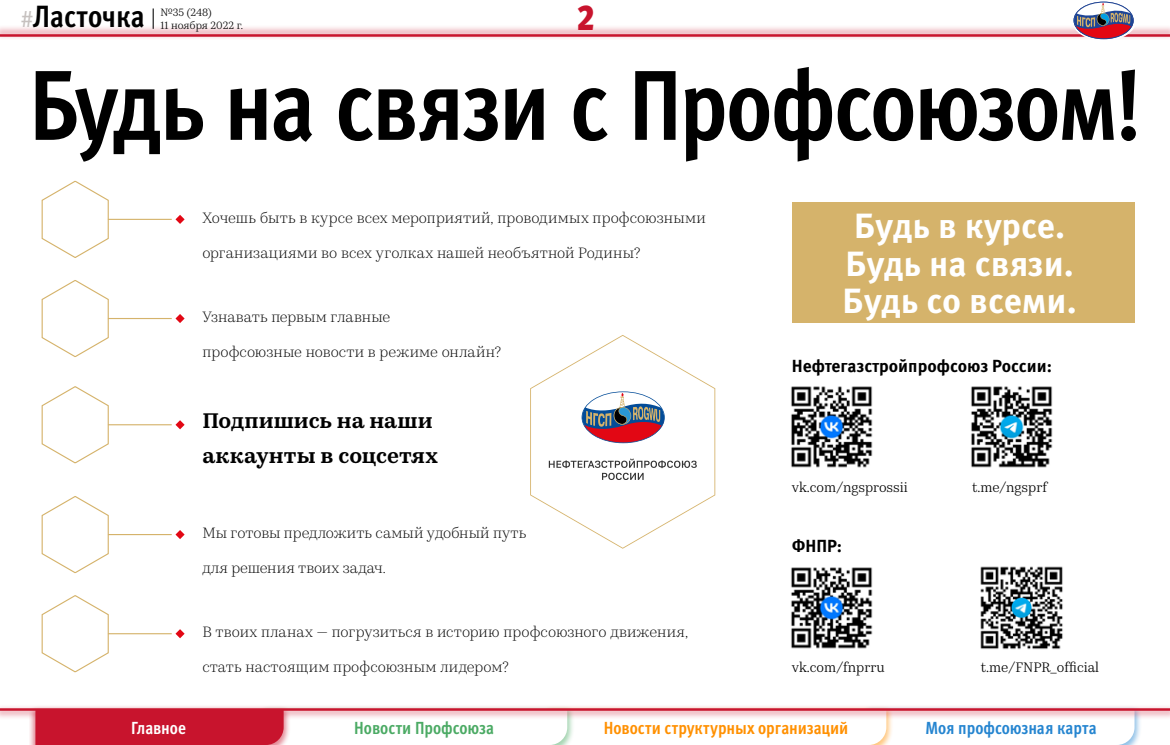
<style>
.page{position:relative;width:1170px;height:745px;background:#fff}
.page>*{position:absolute;margin:0;border:0;box-sizing:border-box;transform-origin:0 0}
.t1{font:700 condensed 99.25px "Meta Pro";letter-spacing:-.025em;color:#000}
.t2{font:900 condensed 36.25px "Meta Pro";color:#c8142d}
.t3{font:700 35px/37.5px "Meta Pro";color:#fff;text-align:center}
.t4{font:700 condensed 30.75px "Meta Pro";color:#000}
.t5{font:600 21.25px/35.4px "Kazimir Text";letter-spacing:.005em;color:#000}
.t6{font:700 17.5px "Meta Pro";color:#000}
.t7{font:700 condensed 17.5px "Meta Pro";color:#ff9000}
.t8{font:700 condensed 17.5px "Meta Pro";letter-spacing:-.005em;color:#2585d0}
.t9{font:700 condensed 17.5px "Meta Pro";color:#4baa64}
.t10{font:700 condensed 17.5px "Meta Pro";letter-spacing:-.005em;color:#fff}
.t11{font:300 15px "Kazimir Text";letter-spacing:.005em;color:#000}
.t12{font:13.75px "Kazimir Text";color:#000}
.t13{font:10.62px/12.5px "Kazimir Text";color:#000}
.s1{font-weight:400;font-stretch:normal;font-size:22.5px;color:#c6c1bf}
</style>
<div class="page">
<svg style="left:41px;top:180px;width:68px;height:78px"></svg>
<hr style="left:108px;top:219px;width:64px;height:1px;background:#d5b36b">
<svg style="left:175px;top:215px;width:10px;height:9px"></svg>
<svg style="left:41px;top:280px;width:68px;height:77px"></svg>
<hr style="left:108px;top:318px;width:64px;height:1px;background:#d5b36b">
<svg style="left:175px;top:314px;width:10px;height:9px"></svg>
<svg style="left:41px;top:386px;width:68px;height:78px"></svg>
<hr style="left:108px;top:424px;width:64px;height:1px;background:#d5b36b">
<svg style="left:175px;top:420px;width:10px;height:9px"></svg>
<svg style="left:41px;top:496px;width:68px;height:77px"></svg>
<hr style="left:108px;top:533px;width:64px;height:1px;background:#d5b36b">
<svg style="left:175px;top:530px;width:10px;height:8px"></svg>
<svg style="left:41px;top:595px;width:68px;height:78px"></svg>
<hr style="left:108px;top:632px;width:64px;height:2px;background:#d5b36b">
<svg style="left:175px;top:629px;width:10px;height:9px"></svg>
<img style="left:791px;top:386px;width:82px;height:82px">
<img style="left:971px;top:386px;width:82px;height:82px">
<img style="left:980px;top:566px;width:83px;height:84px">
<img style="left:791px;top:567px;width:82px;height:82px">
<svg style="left:530px;top:335px;width:185px;height:213px"></svg>
<div style="left:791px;top:202px;width:343px;height:120px;background:#d5b36b"></div>
<svg style="left:35px;top:719px;width:1099px;height:25px"></svg>
<div style="left:0;top:24px;width:1169px;height:16px;background:#c8142d;opacity:.3"></div>
<hr style="left:0;top:34px;width:1169px;height:3px;background:#c8142d">
<div style="left:0;top:703px;width:1169px;height:16px;background:#c8142d;opacity:.3"></div>
<hr style="left:0;top:707px;width:1169px;height:3px;background:#c8142d">
<svg style="left:153px;top:8px;width:1px;height:21px"></svg>
<svg style="left:1072px;top:2px;width:63px;height:38px"></svg>
<div style="left:1072px;top:0;width:63px;height:41px;border:1px solid #fff;border-radius:50%"></div>
<h3 class="t4" style="left:21px;top:-7px;width:125px"><span class="s1">#</span>Ласточка</h3>
<p class="t13" style="left:160px;top:6px;width:84px">№35 (248)<br>11 ноября 2022 г.</p>
<h2 class="t2" style="left:576px;top:-12px;width:19px">2</h2>
<h1 class="t1" style="left:29px;top:29px;width:1114px">Будь на связи с Профсоюзом!</h1>
<p class="t11" style="left:202px;top:206px;width:505px">Хочешь быть в курсе всех мероприятий, проводимых профсоюзными</p>
<p class="t11" style="left:202px;top:241px;width:439px">организациями во всех уголках нашей необъятной Родины?</p>
<p class="t11" style="left:202px;top:305px;width:189px">Узнавать первым главные</p>
<p class="t11" style="left:202px;top:340px;width:300px">профсоюзные новости в режиме онлайн?</p>
<h3 class="t5" style="left:202px;top:401px;width:237px">Подпишись на наши аккаунты в соцсетях</h3>
<p class="t11" style="left:202px;top:521px;width:325px">Мы готовы предложить самый удобный путь</p>
<p class="t11" style="left:202px;top:556px;width:185px">для решения твоих задач.</p>
<p class="t11" style="left:202px;top:620px;width:487px">В твоих планах — погрузиться в историю профсоюзного движения,</p>
<p class="t11" style="left:202px;top:655px;width:308px">стать настоящим профсоюзным лидером?</p>
<h3 class="t3" style="left:842px;top:205px;width:235px">Будь в курсе.<br>Будь на связи.<br>Будь со всеми.</h3>
<p class="t6" style="left:791px;top:351px;width:262px">Нефтегазстройпрофсоюз России:</p>
<p class="t12" style="left:791px;top:476px;width:118px">vk.com/ngsprossii</p>
<p class="t12" style="left:971px;top:476px;width:76px">t.me/ngsprf</p>
<p class="t6" style="left:791px;top:532px;width:52px">ФНПР:</p>
<p class="t12" style="left:791px;top:657px;width:94px">vk.com/fnprru</p>
<p class="t12" style="left:980px;top:657px;width:120px">t.me/FNPR_official</p>
<p class="t10" style="left:131px;top:713px;width:56px">Главное</p>
<p class="t9" style="left:354px;top:713px;width:141px">Новости Профсоюза</p>
<p class="t7" style="left:603px;top:713px;width:246px">Новости структурных организаций</p>
<p class="t8" style="left:925px;top:713px;width:173px">Моя профсоюзная карта</p>
</div>
